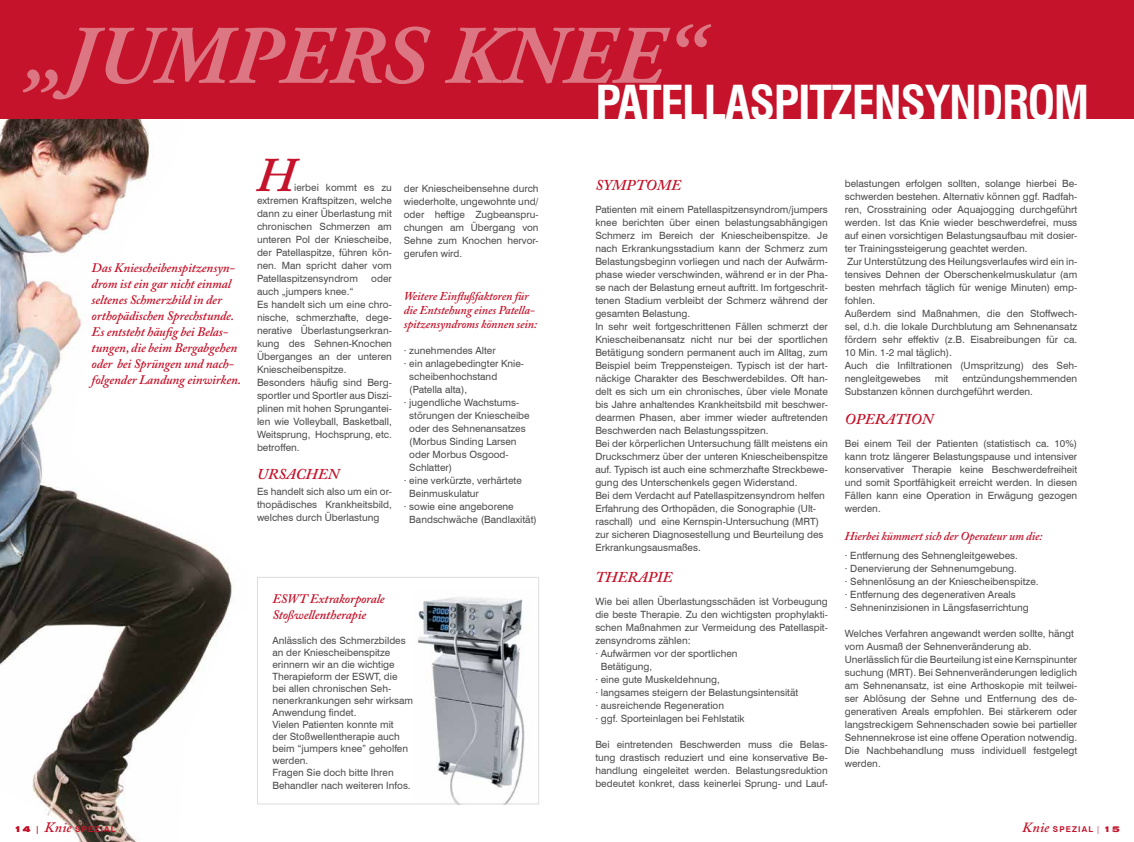
<style>
.page{position:relative;width:1134px;height:842px;background:#fff}
.page>*{position:absolute;margin:0;border:0;box-sizing:border-box;transform-origin:0 0}
.t1{font:italic 600 48px "Adobe Caslon Pro";color:#c4132a}
.t2{font:700 condensed 47px "Swiss 721 BT";letter-spacing:-.03em;color:#fff}
.t3{font:italic 600 15px "Adobe Caslon Pro";letter-spacing:.005em;color:#c4132a}
.t4{font:italic 600 13px/16px "Adobe Caslon Pro";letter-spacing:-.01em;color:#c4132a}
.t5{font:italic 600 12px/14px "Adobe Caslon Pro";letter-spacing:-.01em;color:#c4132a}
.t6{font:10px/13px "Swiss 721 BT";color:#4d4d4f}
.t7{font:700 8px "Swiss 721 BT";letter-spacing:.14em;color:#c4132a}
.s1{font-weight:900;font-stretch:expanded}
.s2{font-family:"Adobe Garamond Pro";font-weight:400}
.s3{font-family:"Adobe Caslon Pro";font-weight:600;font-style:italic;font-size:14px}
</style>
<div class="page">
<img style="left:0;top:119px;width:233px;height:723px">
<div style="left:0;top:0;width:1134px;height:119px;background:#c4132a"></div>
<img style="left:417px;top:597px;width:108px;height:205px">
<svg style="left:22px;top:24px;width:689px;height:75px"></svg>
<div style="left:257px;top:577px;width:282px;height:227px;border:1px solid #dcddde"></div>
<div style="left:45px;top:823px;width:22px;height:14px;background:#fff"></div>
<p class="t4" style="left:92px;top:259px;width:151px">Das Kniescheibenspitzensyn&shy;drom ist ein gar nicht einmal seltenes Schmerzbild in der orthopädischen Sprechstunde.<br>Es entsteht häufig bei Belas&shy;tungen, die beim Bergabgehen oder bei Sprüngen und nach&shy;folgender Landung einwirken.</p>
<h1 class="t1" style="left:257px;top:147px;width:39px">H</h1>
<p class="t6" style="left:257px;top:181px;width:136px;text-align:justify;text-indent:37px">ierbei kommt es zu extremen Kraftspitzen, welche dann zu einer Überlastung mit chronischen Schmerzen am unteren Pol der Kniescheibe, der Patellaspitze, führen kön&shy;nen. Man spricht daher vom Patellaspitzensyndrom</p>
<p class="t6" style="left:371px;top:272px;width:22px">oder</p>
<p class="t6" style="left:257px;top:285px;width:136px">auch „jumpers knee.“<br>Es handelt sich um eine chro&shy;nische, schmerzhafte, dege&shy;nerative Überlastungserkran&shy;kung des Sehnen-Knochen<br>Überganges an der unteren<br>Kniescheibenspitze.<br>Besonders häufig sind Berg&shy;sportler und Sportler aus Diszi&shy;plinen mit hohen Sprungantei&shy;len wie Volleyball, Basketball,<br>Weitsprung, Hochsprung, etc. betroffen.</p>
<h3 class="t3" style="left:257px;top:465px;width:84px">URSACHEN</h3>
<p class="t6" style="left:257px;top:485px;width:136px;text-align:justify">Es handelt sich also um ein or&shy;thopädisches Krankheitsbild, welches durch Überlastung</p>
<p class="t6" style="left:404px;top:181px;width:136px;text-align:justify">der Kniescheibensehne durch wiederholte, ungewohnte und/ oder heftige Zugbeanspru&shy;chungen am Übergang von Sehne zum Knochen hervor&shy;gerufen wird.</p>
<p class="t5" style="left:404px;top:288px;width:135px">Weitere Einflußfaktoren für die Entstehung eines Patella&shy;spitzensyndroms können sein:</p>
<p class="t6" style="left:404px;top:343px;width:93px">· zunehmendes Alter</p>
<p class="t6" style="left:404px;top:356px;width:122px">· ein anlagebedingter Knie-</p>
<p class="t6" style="left:409px;top:369px;width:89px">scheibenhochstand</p>
<p class="t6" style="left:409px;top:382px;width:59px">(Patella alta),</p>
<p class="t6" style="left:404px;top:395px;width:117px">· jugendliche Wachstums-</p>
<p class="t6" style="left:409px;top:408px;width:122px">störungen der Kniescheibe</p>
<p class="t6" style="left:409px;top:421px;width:118px">oder des Sehnenansatzes</p>
<p class="t6" style="left:409px;top:434px;width:109px">(Morbus Sinding Larsen</p>
<p class="t6" style="left:409px;top:447px;width:101px">oder Morbus Osgood-</p>
<p class="t6" style="left:409px;top:460px;width:44px">Schlatter)</p>
<p class="t6" style="left:404px;top:473px;width:120px">· eine verkürzte, verhärtete</p>
<p class="t6" style="left:409px;top:486px;width:71px">Beinmuskulatur</p>
<p class="t6" style="left:404px;top:499px;width:111px">· sowie eine angeborene</p>
<p class="t6" style="left:409px;top:512px;width:129px">Bandschwäche (Bandlaxität)</p>
<p class="t7" style="left:14px;top:825px;width:103px"><span class="s1">14</span> <span class="s2">|</span> <span class="s3">Knie</span> SPEZIAL</p>
<h3 class="t4" style="left:272px;top:590px;width:114px">ESWT Extrakorporale<br>Stoßwellentherapie</h3>
<p class="t6" style="left:272px;top:634px;width:142px;line-height:12px">Anlässlich des Schmerzbildes an der Kniescheibenspitze erinnern wir an die wichtige<br>Therapieform der ESWT, die bei allen chronischen Seh&shy;nenerkrankungen sehr wirksam<br>Anwendung findet.<br>Vielen Patienten konnte mit<br>der Stoßwellentherapie auch beim “jumpers knee” geholfen werden.<br>Fragen Sie doch bitte Ihren</p>
<p class="t6" style="left:272px;top:778px;width:140px">Behandler nach weiteren Infos.</p>
<h2 class="t2" style="left:595px;top:75px;width:496px">PATELLASPITZENSYNDROM</h2>
<h3 class="t3" style="left:595px;top:176px;width:87px">SYMPTOME</h3>
<p class="t6" style="left:595px;top:203px;width:234px">Patienten mit einem Patellaspitzensyndrom/jumpers knee berichten über einen belastungsabhängigen Schmerz im Bereich der Kniescheibenspitze. Je nach Erkrankungsstadium kann der Schmerz zum Belastungsbeginn vorliegen und nach der Aufwärm&shy;phase wieder verschwinden, während er in der Pha&shy;se nach der Belastung erneut auftritt. Im fortgeschrit&shy;tenen Stadium verbleibt der Schmerz während der gesamten Belastung.<br>In sehr weit fortgeschrittenen Fällen schmerzt der Kniescheibenansatz nicht nur bei der sportlichen Betätigung sondern permanent auch im Alltag, zum Beispiel beim Treppensteigen. Typisch ist der hart&shy;näckige Charakter des Beschwerdebildes. Oft han&shy;delt es sich um ein chronisches, über viele Monate bis Jahre anhaltendes Krankheitsbild mit beschwer&shy;dearmen Phasen, aber immer wieder auftretenden Beschwerden nach Belastungsspitzen.<br>Bei der körperlichen Untersuchung fällt meistens ein Druckschmerz über der unteren Kniescheibenspitze auf. Typisch ist auch eine schmerzhafte Streckbewe&shy;gung des Unterschenkels gegen Widerstand.<br>Bei dem Verdacht auf Patellaspitzensyndrom helfen Erfahrung des Orthopäden, die Sonographie (Ult&shy;raschall) und eine Kernspin-Untersuchung (MRT) zur sicheren Diagnosestellung und Beurteilung des Erkrankungsausmaßes.</p>
<h3 class="t3" style="left:595px;top:568px;width:79px">THERAPIE</h3>
<p class="t6" style="left:595px;top:595px;width:234px">Wie bei allen Überlastungsschäden ist Vorbeugung</p>
<p class="t6" style="left:595px;top:608px;width:234px">die beste Therapie. Zu den wichtigsten prophylakti-</p>
<p class="t6" style="left:595px;top:621px;width:234px">schen Maßnahmen zur Vermeidung des Patellaspit-</p>
<p class="t6" style="left:595px;top:634px;width:97px">zensyndroms zählen:</p>
<p class="t6" style="left:595px;top:647px;width:144px">· Aufwärmen vor der sportlichen</p>
<p class="t6" style="left:601px;top:660px;width:53px">Betätigung,</p>
<p class="t6" style="left:595px;top:673px;width:126px">· eine gute Muskeldehnung,</p>
<p class="t6" style="left:595px;top:686px;width:204px">· langsames steigern der Belastungsintensität</p>
<p class="t6" style="left:595px;top:699px;width:130px">· ausreichende Regeneration</p>
<p class="t6" style="left:595px;top:712px;width:151px">· ggf. Sporteinlagen bei Fehlstatik</p>
<p class="t6" style="left:595px;top:738px;width:234px;text-align:justify">Bei eintretenden Beschwerden muss die Belas&shy;tung drastisch reduziert und eine konservative Be&shy;handlung eingeleitet werden. Belastungsreduktion bedeutet konkret, dass keinerlei Sprung- und Lauf-</p>
<p class="t6" style="left:845px;top:177px;width:234px">belastungen erfolgen sollten, solange hierbei Be&shy;schwerden bestehen. Alternativ können ggf. Radfah&shy;ren, Crosstraining oder Aquajogging durchgeführt werden. Ist das Knie wieder beschwerdefrei, muss auf einen vorsichtigen Belastungsaufbau mit dosier&shy;ter Trainingssteigerung geachtet werden.<br>Zur Unterstützung des Heilungsverlaufes wird ein in&shy;tensives Dehnen der Oberschenkelmuskulatur (am besten mehrfach täglich für wenige Minuten) emp&shy;fohlen.<br>Außerdem sind Maßnahmen, die den Stoffwech&shy;sel, d.h. die lokale Durchblutung am Sehnenansatz fördern sehr effektiv (z.B. Eisabreibungen für ca.<br>10 Min. 1-2 mal täglich).<br>Auch die Infiltrationen (Umspritzung) des Seh&shy;nengleitgewebes</p>
<p class="t6" style="left:845px;top:372px;width:234px;text-indent:117px">entzündungshemmenden<br>Substanzen können durchgeführt werden.</p>
<h3 class="t3" style="left:845px;top:410px;width:90px">OPERATION</h3>
<p class="t6" style="left:845px;top:437px;width:234px;text-align:justify">Bei einem Teil der Patienten (statistisch ca. 10%) kann trotz längerer Belastungspause und intensiver konservativer Therapie keine Beschwerdefreiheit und somit Sportfähigkeit erreicht werden. In diesen Fällen kann eine Operation in Erwägung gezogen werden.</p>
<p class="t5" style="left:845px;top:529px;width:199px">Hierbei kümmert sich der Operateur um die:</p>
<p class="t6" style="left:845px;top:549px;width:195px">· Entfernung des Sehnengleitgewebes.<br>· Denervierung der Sehnenumgebung.<br>· Sehnenlösung an der Kniescheibenspitze. · Entfernung des degenerativen Areals<br>· Sehneninzisionen in Längsfaserrichtung</p>
<p class="t6" style="left:845px;top:627px;width:234px">Welches Verfahren angewandt werden sollte, hängt vom Ausmaß der Sehnenveränderung ab.<br>Unerlässlich für die Beurteilung ist eine Kernspinunter suchung (MRT). Bei Sehnenveränderungen lediglich am Sehnenansatz, ist eine Arthoskopie mit teilwei&shy;ser Ablösung der Sehne und Entfernung des de&shy;generativen Areals empfohlen. Bei stärkerem oder langstreckigem Sehnenschaden sowie bei partieller Sehnennekrose ist eine offene Operation notwendig.<br>Die Nachbehandlung muss individuell festgelegt werden.</p>
<p class="t6" style="left:935px;top:372px;width:15px">mit</p>
<p class="t7" style="left:1022px;top:825px;width:99px"><span class="s3">Knie</span> SPEZIAL <span class="s2">|</span> <span class="s1">15</span></p>
</div>
